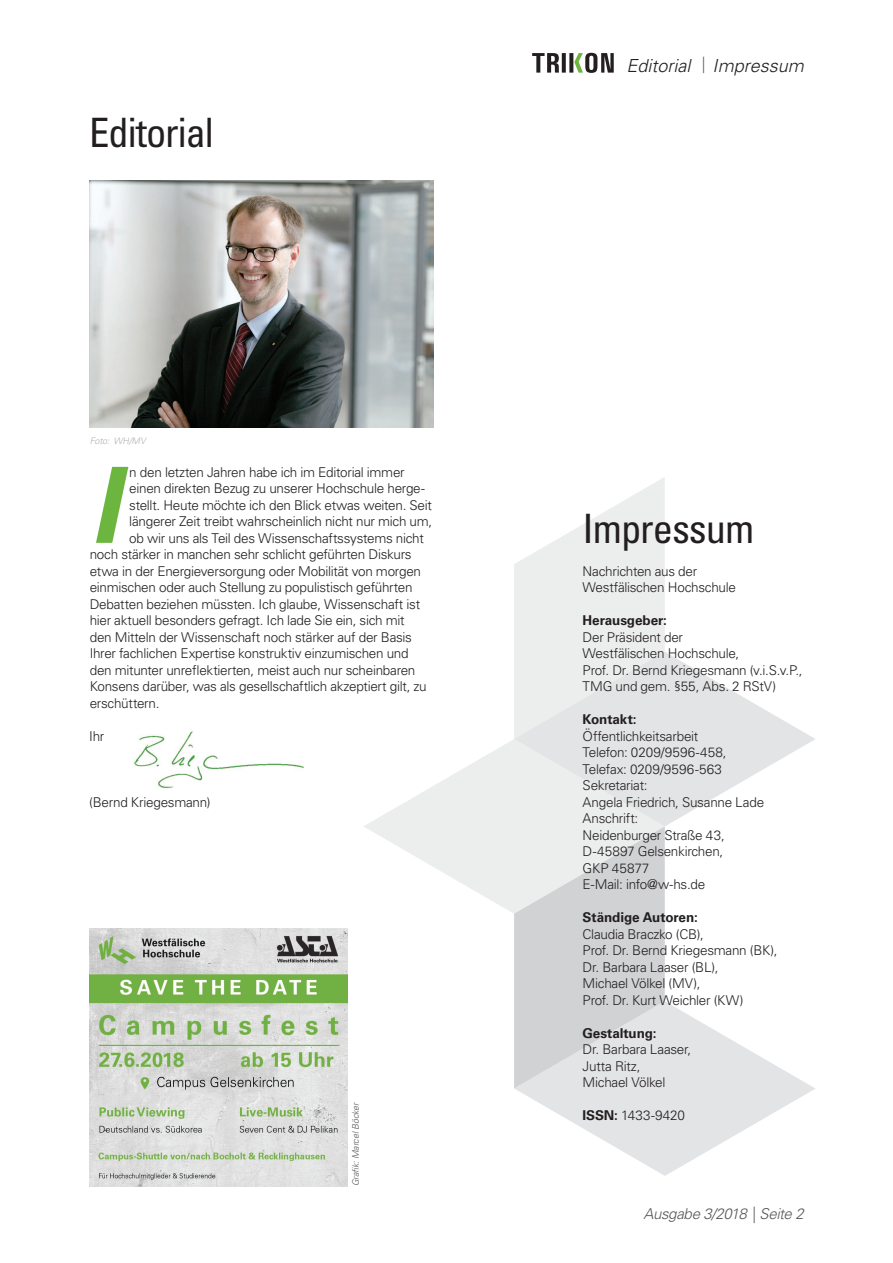
<style>
.page{position:relative;width:893px;height:1263px;background:#fff}
.page>*{position:absolute;margin:0;border:0;box-sizing:border-box;transform-origin:0 0}
.t1{font:italic 700 104.85px "Univers LT Std";color:#6cb640}
.t2{font:condensed 40.5px "Univers LT Std";letter-spacing:-.025em;color:#231f20}
.t3{font:italic 300 18px "Univers LT Std";color:#231f20}
.t4{font:italic 300 15px "Univers LT Std";letter-spacing:-.025em;color:#57585a}
.t5{font:300 13.5px/16.5px "Univers LT Std";letter-spacing:-.02em;color:#231f20}
.t6{font:700 13.5px "Univers LT Std";letter-spacing:-.005em;color:#231f20}
.t7{font:300 13.5px "Univers LT Std";color:#231f20}
.t8{font:italic 300 9px "Univers LT Std";color:#57585a}
.t9{font:italic 300 9px "Univers LT Std";letter-spacing:-.02em;color:#b0b1b5}
.s1{font-weight:700}
</style>
<div class="page">
<svg style="left:532px;top:53px;width:82px;height:20px"></svg>
<div style="left:514px;top:914px;width:151px;height:87px;background:#d1d2d4"></div>
<svg style="left:514px;top:1001px;width:301px;height:175px;fill:#e3e4e5"></svg>
<svg style="left:514px;top:477px;width:151px;height:175px"></svg>
<svg style="left:514px;top:652px;width:301px;height:174px;fill:#e4e5e6"></svg>
<svg style="left:364px;top:739px;width:301px;height:175px;fill:#eceded"></svg>
<img style="left:134px;top:731px;width:170px;height:57px">
<img style="left:89px;top:181px;width:345px;height:246px">
<img style="left:89px;top:928px;width:259px;height:258px">
<h2 class="t2" style="left:89px;top:107px;width:126px">Editorial</h2>
<p class="t9" style="left:90px;top:435px;width:57px">Foto: WH/MV</p>
<h1 class="t1" style="left:90px;top:444px;width:31px">I</h1>
<p class="t5" style="left:129px;top:464px;width:277px">n den letzten Jahren habe ich im Editorial immer</p>
<p class="t5" style="left:129px;top:480px;width:297px">einen direkten Bezug zu unserer Hochschule herge-</p>
<p class="t5" style="left:129px;top:497px;width:304px">stellt. Heute möchte ich den Blick etwas weiten. Seit</p>
<p class="t5" style="left:129px;top:513px;width:304px">längerer Zeit treibt wahrscheinlich nicht nur mich um,</p>
<p class="t5" style="left:129px;top:530px;width:296px">ob wir uns als Teil des Wissenschaftssystems nicht</p>
<p class="t5" style="left:90px;top:546px;width:323px">noch stärker in manchen sehr schlicht geführten Diskurs</p>
<p class="t5" style="left:90px;top:563px;width:333px">etwa in der Energieversorgung oder Mobilität von morgen</p>
<p class="t5" style="left:90px;top:579px;width:324px">einmischen oder auch Stellung zu populistisch geführten</p>
<p class="t5" style="left:90px;top:596px;width:332px">Debatten beziehen müssten. Ich glaube, Wissenschaft ist</p>
<p class="t5" style="left:90px;top:612px;width:317px">hier aktuell besonders gefragt. Ich lade Sie ein, sich mit</p>
<p class="t5" style="left:90px;top:629px;width:324px">den Mitteln der Wissenschaft noch stärker auf der Basis</p>
<p class="t5" style="left:90px;top:645px;width:320px">Ihrer fachlichen Expertise konstruktiv einzumischen und</p>
<p class="t5" style="left:90px;top:662px;width:327px">den mitunter unreflektierten, meist auch nur scheinbaren</p>
<p class="t5" style="left:90px;top:678px;width:339px">Konsens darüber, was als gesellschaftlich akzeptiert gilt, zu</p>
<p class="t5" style="left:90px;top:695px;width:71px">erschüttern.</p>
<p class="t5" style="left:89px;top:728px;width:17px">Ihr</p>
<p class="t5" style="left:89px;top:794px;width:123px">(Bernd Kriegesmann)</p>
<p class="t8" style="left:350px;top:1186px;width:86px;rotate:-90deg">Grafik: Marcel Böcker</p>
<h3 class="t3" style="left:626px;top:55px;width:179px">Editorial <sup>|</sup> Impressum</h3>
<h2 class="t2" style="left:583px;top:503px;width:173px">Impressum</h2>
<p class="t5" style="left:583px;top:563px;width:155px">Nachrichten aus der<br>Westfälischen Hochschule</p>
<p class="t6" style="left:583px;top:613px;width:86px">Herausgeber:</p>
<p class="t5" style="left:583px;top:629px;width:222px">Der Präsident der<br>Westfälischen Hochschule,<br>Prof. Dr. Bernd Kriegesmann (v.i.S.v.P.,<br>TMG und gem. §55, Abs. 2 RStV)</p>
<p class="t6" style="left:583px;top:712px;width:55px">Kontakt:</p>
<p class="t5" style="left:583px;top:728px;width:183px">Öffentlichkeitsarbeit<br>Telefon: 0209/9596-458,<br>Telefax: 0209/9596-563<br>Sekretariat:<br>Angela Friedrich, Susanne Lade<br>Anschrift:<br>Neidenburger Straße 43,<br>D-45897 Gelsenkirchen,<br>GKP 45877<br>E-Mail: info@w-hs.de</p>
<p class="t6" style="left:583px;top:910px;width:117px">Ständige Autoren:</p>
<p class="t5" style="left:583px;top:926px;width:196px">Claudia Braczko (CB),<br>Prof. Dr. Bernd Kriegesmann (BK),<br>Dr. Barbara Laaser (BL),<br>Michael Völkel (MV),<br>Prof. Dr. Kurt Weichler (KW)</p>
<p class="t6" style="left:583px;top:1025px;width:75px">Gestaltung:</p>
<p class="t5" style="left:583px;top:1041px;width:110px">Dr. Barbara Laaser,<br>Jutta Ritz,<br>Michael Völkel</p>
<p class="t7" style="left:583px;top:1107px;width:104px"><span class="s1">ISSN:</span> 1433-9420</p>
<p class="t4" style="left:643px;top:1205px;width:162px">Ausgabe 3/2018 | Seite 2</p>
</div>
